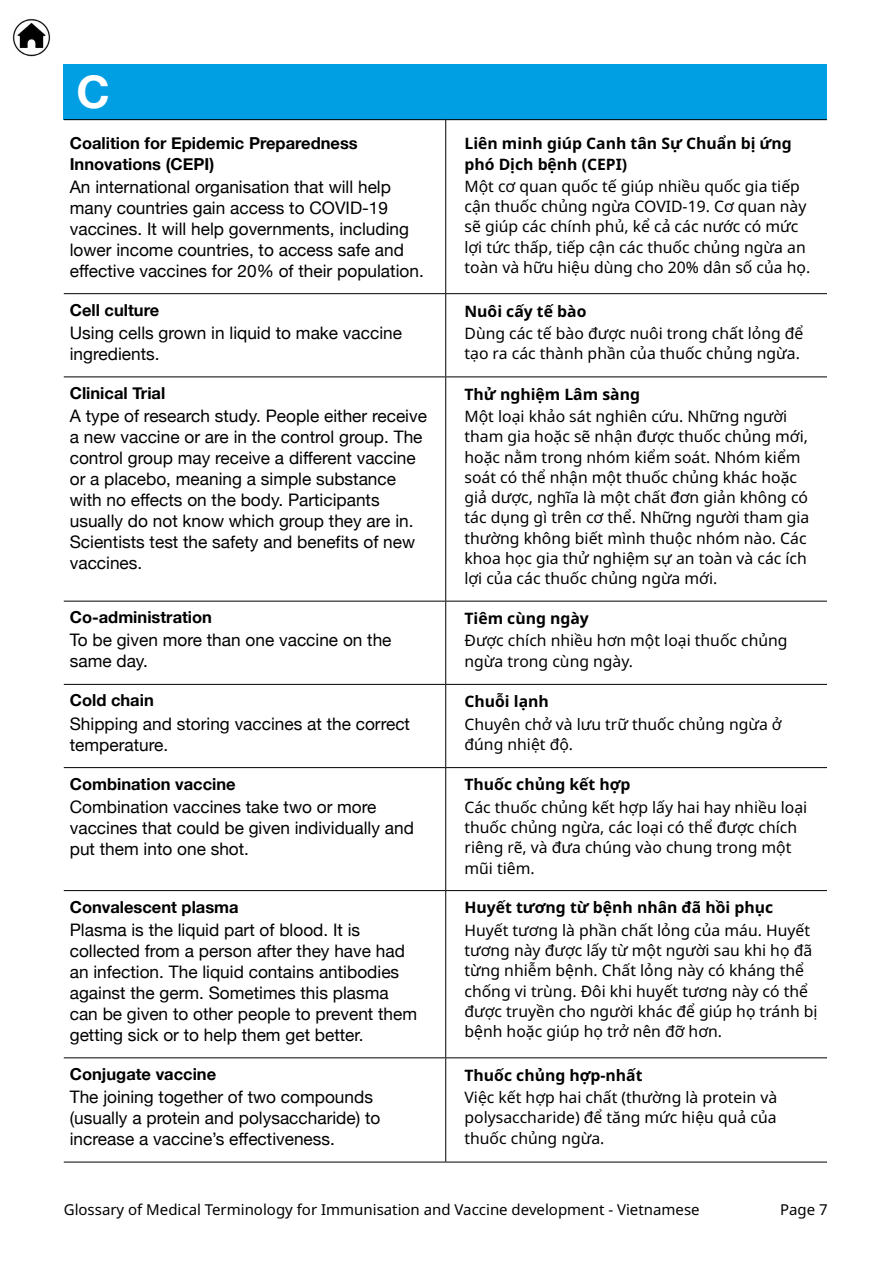
<style>
.page{position:relative;width:893px;height:1263px;background:#fff}
.page>*{position:absolute;margin:0;border:0;box-sizing:border-box;transform-origin:0 0}
.t1{font:700 45px "Helvetica Neue";color:#fff}
.Eng_Text{font:17.25px/21px "Helvetica Neue";color:#000}
.Eng_Sub{font:700 16.5px/21px "Helvetica Neue";color:#000}
.Lang_Text{font:15.75px/20.2px "Noto Sans";color:#000}
.Lang_Sub{font:700 15.75px/20.2px "Noto Sans";color:#000}
.t2{font:15px "Noto Sans";color:#000}
</style>
<div class="page">
<img style="left:12px;top:19px;width:39px;height:38px">
<div style="left:64px;top:64px;width:763px;height:56px;background:#009fe3"></div>
<hr style="left:64px;top:119px;width:382px;height:1px;background:#000">
<hr style="left:446px;top:119px;width:381px;height:1px;background:#000">
<hr style="left:64px;top:293px;width:382px;height:1px;background:#000">
<hr style="left:446px;top:293px;width:381px;height:1px;background:#000">
<hr style="left:64px;top:376px;width:382px;height:1px;background:#000">
<hr style="left:446px;top:376px;width:381px;height:1px;background:#000">
<hr style="left:64px;top:601px;width:382px;height:1px;background:#000">
<hr style="left:446px;top:601px;width:381px;height:1px;background:#000">
<hr style="left:64px;top:684px;width:382px;height:1px;background:#000">
<hr style="left:446px;top:684px;width:381px;height:1px;background:#000">
<hr style="left:64px;top:767px;width:382px;height:1px;background:#000">
<hr style="left:446px;top:767px;width:381px;height:1px;background:#000">
<hr style="left:64px;top:890px;width:382px;height:1px;background:#000">
<hr style="left:446px;top:890px;width:381px;height:1px;background:#000">
<hr style="left:64px;top:1057px;width:382px;height:1px;background:#000">
<hr style="left:446px;top:1057px;width:381px;height:1px;background:#000">
<hr style="left:64px;top:1162px;width:382px;height:1px;background:#000">
<hr style="left:446px;top:1162px;width:381px;height:1px;background:#000">
<hr style="left:445px;top:120px;width:1px;height:173px;background:#000">
<hr style="left:445px;top:294px;width:1px;height:82px;background:#000">
<hr style="left:445px;top:377px;width:1px;height:224px;background:#000">
<hr style="left:445px;top:601px;width:1px;height:83px;background:#000">
<hr style="left:445px;top:685px;width:1px;height:82px;background:#000">
<hr style="left:445px;top:768px;width:1px;height:122px;background:#000">
<hr style="left:445px;top:891px;width:1px;height:166px;background:#000">
<hr style="left:445px;top:1058px;width:1px;height:104px;background:#000">
<p class="t1" style="left:77px;top:56px;width:35px">C</p>
<p class="Eng_Sub" style="left:70px;top:133px;width:290px">Coalition for Epidemic Preparedness<br>Innovations (CEPI(</p>
<p class="Eng_Text" style="left:70px;top:177px;width:355px">An international organisation that will help many countries gain access to COVID-19 vaccines It. will help governments, including lower income countries to, access safe and effective vaccines for 20% of their population.</p>
<p class="Eng_Sub" style="left:70px;top:300px;width:91px">Cell culture</p>
<p class="Eng_Text" style="left:70px;top:323px;width:334px">Using cells grown in liquid to make vaccine ingredients.</p>
<p class="Eng_Sub" style="left:70px;top:383px;width:97px">Clinical Trial</p>
<p class="Eng_Text" style="left:70px;top:406px;width:359px">A type of research study. People either receive a new vaccine or are in the control group. The control group may receive a different vaccine or a placebo, meaning a simple substance with no effects on the body. Participants usually do not know which group they are in.<br>Scientists test the safety and benefits of new vaccines.</p>
<p class="Eng_Sub" style="left:70px;top:607px;width:144px">Co-administration</p>
<p class="Eng_Text" style="left:70px;top:631px;width:323px">To be given more than one vaccine on the same day.</p>
<p class="Eng_Sub" style="left:70px;top:690px;width:86px">Cold chain</p>
<p class="Eng_Text" style="left:70px;top:714px;width:342px">Shipping and storing vaccines at the correct temperature.</p>
<p class="Eng_Sub" style="left:70px;top:774px;width:167px">Combination vaccine</p>
<p class="Eng_Text" style="left:70px;top:797px;width:346px">Combination vaccines take two or more vaccines that could be given individually and put them into one shot.</p>
<p class="Eng_Sub" style="left:70px;top:897px;width:170px">Convalescent plasma</p>
<p class="Eng_Text" style="left:70px;top:920px;width:349px">Plasma is the liquid part of blood isIt. collected from a person after they have had an infection. The liquid contains antibodies against the germ. Sometimes this plasma can be given to other people to prevent them getting sick or to help them get better.</p>
<p class="Eng_Sub" style="left:70px;top:1064px;width:148px">Conjugate vaccine</p>
<p class="Eng_Text" style="left:70px;top:1087px;width:312px">The joining together of two compounds (usually a protein and polysaccharide) to increase a vaccine s’ effectiveness.</p>
<p class="Lang_Sub" style="left:464px;top:134px;width:329px">Liên minh giúp Canh tân Sự Chuẩn bị ứng phó Dịch bệnh (CEPI(</p>
<p class="Lang_Text" style="left:464px;top:176px;width:347px">Một cơ quan quốc tế giúp nhiều quốc gia tiếp cận thuốc chủng ngừa COVID-19. Cơ quan này sẽ giúp các chính phủ, kể cả các nước có mức lợi tức thấp, tiếp cận các thuốc chủng ngừa an toàn và hữu hiệu dùng cho 20% dân số của họ.</p>
<p class="Lang_Sub" style="left:464px;top:301px;width:123px">Nuôi cấy tế bào</p>
<p class="Lang_Text" style="left:464px;top:323px;width:340px">Dùng các tế bào được nuôi trong chất lỏng để tạo ra các thành phần của thuốc chủng ngừa.</p>
<p class="Lang_Sub" style="left:464px;top:384px;width:177px">Thử nghiệm Lâm sàng</p>
<p class="Lang_Text" style="left:464px;top:407px;width:346px">Một loại khảo sát nghiên cứu. Những người tham gia hoặc sẽ nhận được thuốc chủng mới, hoặc nằm trong nhóm kiểm soát. Nhóm kiểm soát có thể nhận một thuốc chủng khác hoặc giả dược, nghĩa là một chất đơn giản không có tác dụng gì trên cơ thể. Những người tham gia thường không biết mình thuộc nhóm nào. Các khoa học gia thử nghiệm sự an toàn và các ích lợi của các thuốc chủng ngừa mới.</p>
<p class="Lang_Sub" style="left:464px;top:608px;width:126px">Tiêm cùng ngày</p>
<p class="Lang_Text" style="left:464px;top:631px;width:325px">Được chích nhiều hơn một loại thuốc chủng ngừa trong cùng ngày.</p>
<p class="Lang_Sub" style="left:464px;top:692px;width:86px">Chuỗi lạnh</p>
<p class="Lang_Text" style="left:464px;top:714px;width:319px">Chuyên chở và lưu trữ thuốc chủng ngừa ở đúng nhiệt độ.</p>
<p class="Lang_Sub" style="left:464px;top:775px;width:167px">Thuốc chủng kết hợp</p>
<p class="Lang_Text" style="left:464px;top:797px;width:344px">Các thuốc chủng kết hợp lấy hai hay nhiều loại thuốc chủng ngừa, các loại có thể được chích riêng rẽ, và đưa chúng vào chung trong một mũi tiêm.</p>
<p class="Lang_Sub" style="left:464px;top:898px;width:310px">Huyết tương từ bệnh nhân đã hồi phục</p>
<p class="Lang_Text" style="left:464px;top:920px;width:355px">Huyết tương là phần chất lỏng của máu. Huyết tương này được lấy từ một người sau khi họ đã từng nhiễm bệnh. Chất lỏng này có kháng thể chống vi trùng. Đôi khi huyết tương này có thể được truyền cho người khác để giúp họ tránh bị bệnh hoặc giúp họ trở nên đỡ hơn.</p>
<p class="Lang_Sub" style="left:464px;top:1065px;width:180px">Thuốc chủng hợp-nhất</p>
<p class="Lang_Text" style="left:464px;top:1087px;width:314px;text-align:justify">Việc kết hợp hai chất (thường là protein và polysaccharide) để tăng mức hiệu quả của thuốc chủng ngừa.</p>
<p class="t2" style="left:64px;top:1199px;width:637px">Glossary of Medical Terminology for Immunisation and Vaccine development - Vietnamese</p>
<p class="t2" style="left:780px;top:1199px;width:49px">Page 7</p>
</div>
